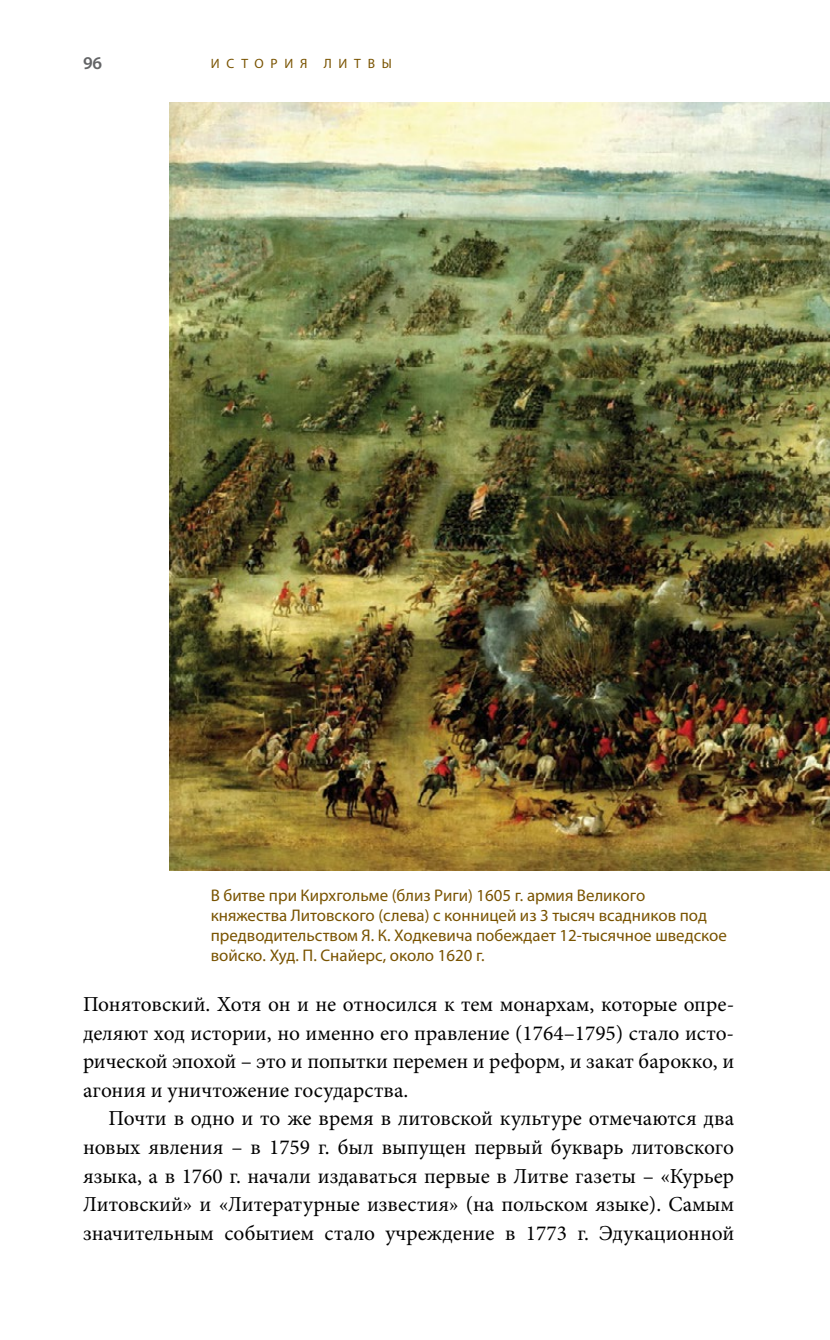
<style>
.page{position:relative;width:830px;height:1340px;background:#fff}
.page>*{position:absolute;margin:0;border:0;box-sizing:border-box;transform-origin:0 0}
.t1{font:21.38px/28.6px "Minion Pro";color:#000;text-align:justify}
.t2{font:600 18px "Myriad Pro";color:#636466}
.t3{font:16.88px/20.2px "Myriad Pro";color:#795300}
.t4{font:13.5px "Myriad Pro";letter-spacing:.5em;color:#795300}
</style>
<div class="page">
<img style="left:169px;top:102px;width:660px;height:768px">
<p class="t2" style="left:83px;top:51px;width:21px">96</p>
<p class="t4" style="left:210px;top:56px;width:182px">ИСТОРИЯ ЛИТВЫ</p>
<p class="t3" style="left:210px;top:884px;width:517px">В битве при Кирхгольме (близ Риги) 1605 г. армия Великого<br>княжества Литовского (слева) с конницей из 3 тысяч всадников под предводительством Я. К. Ходкевича побеждает 12-тысячное шведское войско. Худ. П. Снайерс, около 1620 г.</p>
<p class="t1" style="left:83px;top:989px;width:652px">Понятовский. Хотя он и не относился к тем монархам, которые опре&shy;деляют ход истории, но именно его правление (1764–1795) стало исто&shy;рической эпохой – это и попытки перемен и реформ, и закат барокко, и агония и уничтожение государства.</p>
<p class="t1" style="left:83px;top:1104px;width:652px;text-indent:26px">Почти в одно и то же время в литовской культуре отмечаются два новых явления – в 1759 г. был выпущен первый букварь литовского языка, а в 1760 г. начали издаваться первые в Литве газеты – «Курьер Литовский» и «Литературные известия» (на польском языке). Самым значительным событием стало учреждение в 1773 г. Эдукационной</p>
</div>
